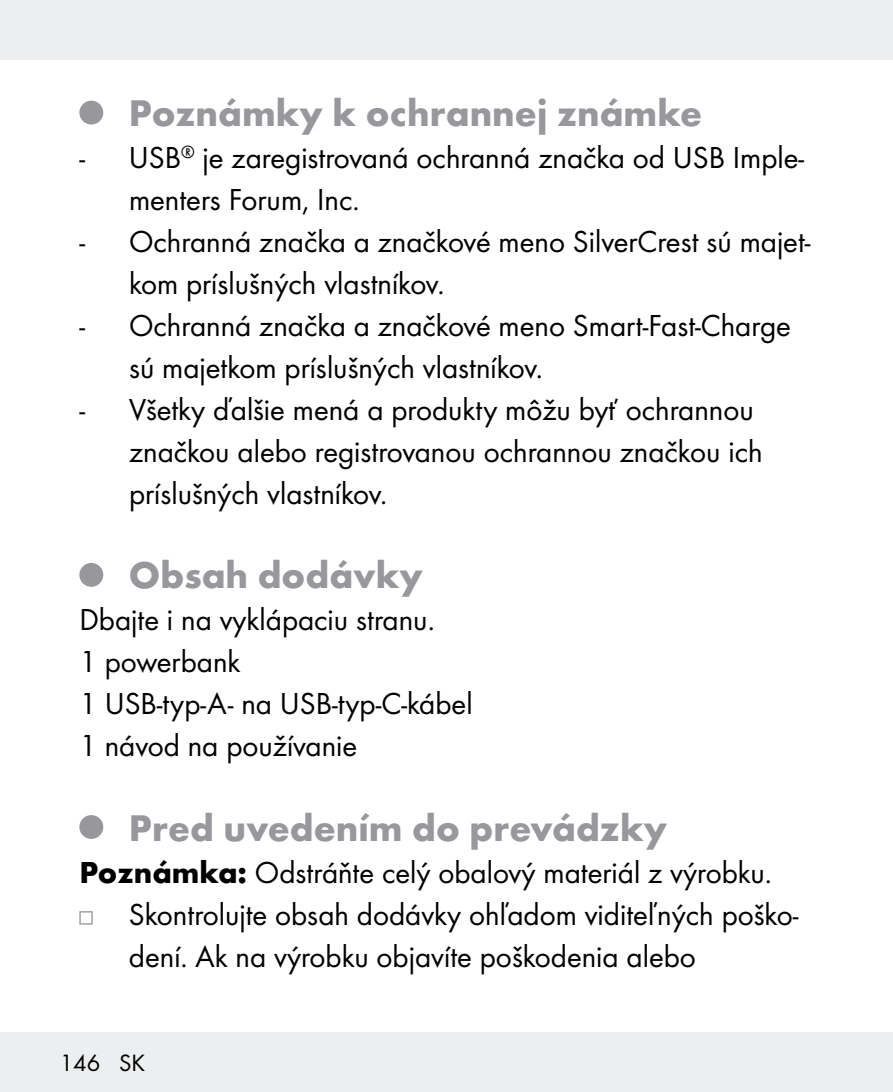
<style>
.page{position:relative;width:893px;height:1092px;background:#fff}
.page>*{position:absolute;margin:0;border:0;box-sizing:border-box;transform-origin:0 0}
.t1{font:700 38.5px "Futura";color:#97979c}
.t2{font:31.5px/42px "Futura Boo";color:#000}
.t3{font:24.5px "Futura Boo";color:#000}
.s1{font-family:"Futura";font-weight:700}
</style>
<div class="page">
<div style="left:0;top:1032px;width:893px;height:59px;background:#eceeef"></div>
<div style="left:0;top:0;width:893px;height:60px;background:#eceeef"></div>
<div style="left:79px;top:101px;width:24px;height:23px;background:#97979c;border-radius:50%"></div>
<div style="left:79px;top:563px;width:24px;height:23px;background:#97979c;border-radius:50%"></div>
<div style="left:79px;top:815px;width:24px;height:23px;background:#97979c;border-radius:50%"></div>
<svg style="left:79px;top:911px;width:14px;height:13px"></svg>
<p class="t1" style="left:129px;top:89px;width:575px">Poznámky k ochrannej známke</p>
<p class="t2" style="left:129px;top:136px;width:677px;text-indent:-50px">- USB<sup>®</sup> je zaregistrovaná ochranná značka od USB Imple&shy;menters Forum, Inc.</p>
<p class="t2" style="left:129px;top:220px;width:683px;text-indent:-50px">- Ochranná značka a značkové meno SilverCrest sú majet&shy;kom príslušných vlastníkov.</p>
<p class="t2" style="left:129px;top:304px;width:663px;text-indent:-50px">- Ochranná značka a značkové meno Smart-Fast-Charge sú majetkom príslušných vlastníkov.</p>
<p class="t2" style="left:129px;top:388px;width:635px;text-indent:-50px">- Všetky ďalšie mená a produkty môžu byť ochrannou značkou alebo registrovanou ochrannou značkou ich príslušných vlastníkov.</p>
<p class="t1" style="left:129px;top:551px;width:295px">Obsah dodávky</p>
<p class="t2" style="left:79px;top:598px;width:395px">Dbajte i na vyklápaciu stranu.<br>1 powerbank<br>1 USB-typ-A- na USB-typ-C-kábel<br>1 návod na používanie</p>
<p class="t1" style="left:129px;top:803px;width:540px">Pred uvedením do prevádzky</p>
<p class="t2" style="left:129px;top:850px;width:671px;text-indent:-50px"><span class="s1">Poznámka:</span> Odstráňte celý obalový materiál z výrobku.<br>Skontrolujte obsah dodávky ohľadom viditeľných poško&shy;dení. Ak na výrobku objavíte poškodenia alebo</p>
<p class="t3" style="left:60px;top:1048px;width:87px">146 SK</p>
</div>
